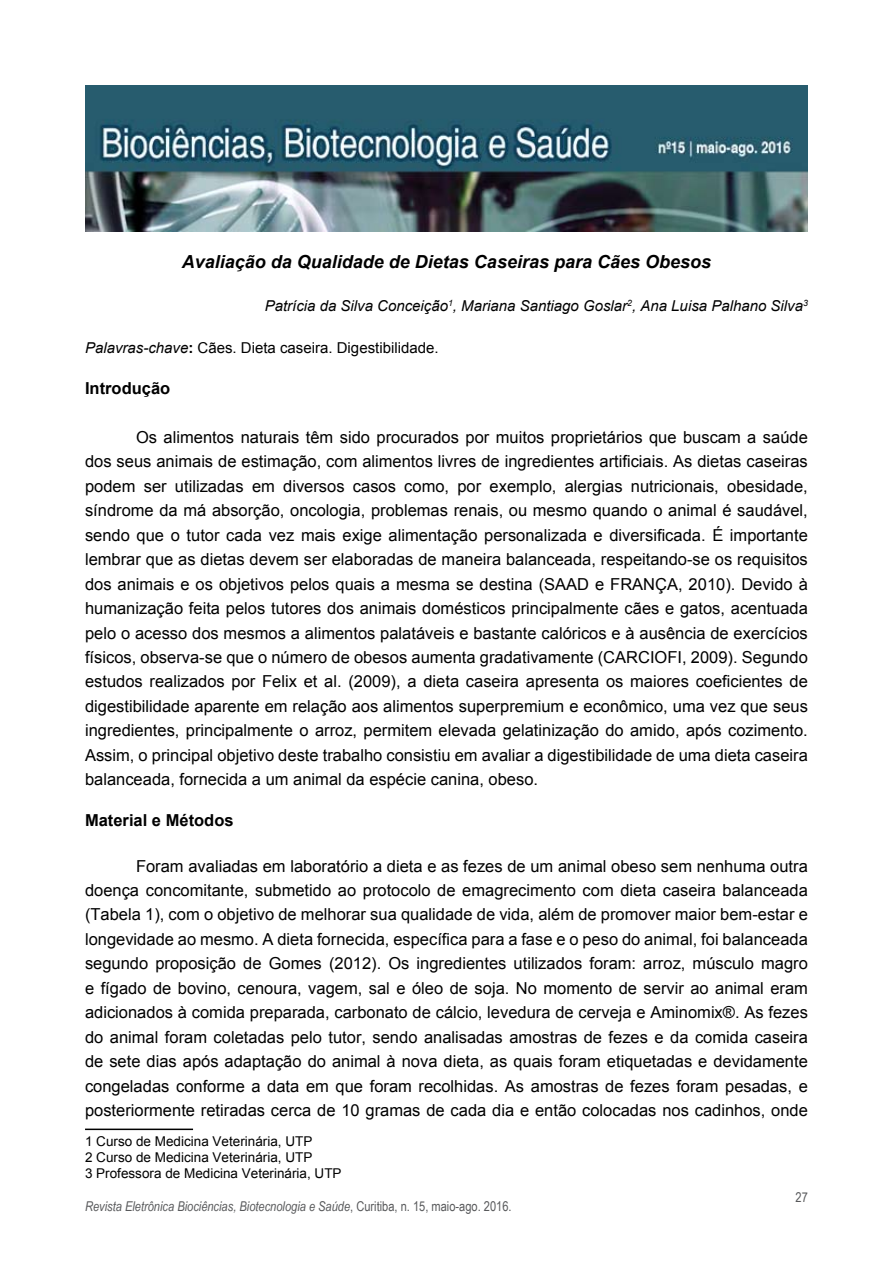
<style>
.page{position:relative;width:893px;height:1263px;background:#fff}
.page>*{position:absolute;margin:0;border:0;box-sizing:border-box;transform-origin:0 0}
.t1{font:italic 700 18px "Arial";color:#000}
.t2{font:16.5px/24.5px "Arial";color:#000;text-align:justify}
.t3{font:700 16.5px "Arial";color:#000}
.t4{font:italic 15px "Arial";color:#000}
.t5{font:15px "Arial";color:#000}
.t6{font:13.5px/16.2px "Arial";color:#000}
.t7{font:italic 13.5px "Arial Narrow";color:#58595b}
.t8{font:13.5px "Arial Narrow";color:#58595b}
.s1{font-style:italic}
.s2{font-weight:700}
.s3{font-style:normal}
</style>
<div class="page">
<img style="left:85px;top:85px;width:723px;height:146px">
<hr style="left:85px;top:1128px;width:108px;height:2px;background:#000">
<p class="t1" style="left:182px;top:250px;width:531px">Avaliação da Qualidade de Dietas Caseiras para Cães Obesos</p>
<p class="t4" style="left:265px;top:296px;width:545px">Patrícia da Silva Conceição<sup>1</sup>, Mariana Santiago Goslar<sup>2</sup>, Ana Luisa Palhano Silva<sup>3</sup></p>
<p class="t5" style="left:85px;top:338px;width:355px"><span class="s1">Palavras-chave</span><span class="s2">:</span> Cães. Dieta caseira. Digestibilidade.</p>
<p class="t3" style="left:85px;top:377px;width:87px">Introdução</p>
<p class="t2" style="left:85px;top:425px;width:724px;text-indent:51px">Os alimentos naturais têm sido procurados por muitos proprietários que buscam a saúde dos seus animais de estimação, com alimentos livres de ingredientes artificiais. As dietas caseiras podem ser utilizadas em diversos casos como, por exemplo, alergias nutricionais, obesidade, síndrome da má absorção, oncologia, problemas renais, ou mesmo quando o animal é saudável, sendo que o tutor cada vez mais exige alimentação personalizada e diversificada. É importante lembrar que as dietas devem ser elaboradas de maneira balanceada, respeitando-se os requisitos dos animais e os objetivos pelos quais a mesma se destina (SAAD e FRANÇA, 2010). Devido à humanização feita pelos tutores dos animais domésticos principalmente cães e gatos, acentuada pelo o acesso dos mesmos a alimentos palatáveis e bastante calóricos e à ausência de exercícios físicos, observa-se que o número de obesos aumenta gradativamente (CARCIOFI, 2009). Segundo estudos realizados por Felix et al. (2009), a dieta caseira apresenta os maiores coeficientes de digestibilidade aparente em relação aos alimentos superpremium e econômico, uma vez que seus ingredientes, principalmente o arroz, permitem elevada gelatinização do amido, após cozimento.<br>Assim, o principal objetivo deste trabalho consistiu em avaliar a digestibilidade de uma dieta caseira balanceada, fornecida a um animal da espécie canina, obeso.</p>
<p class="t3" style="left:85px;top:809px;width:150px">Material e Métodos</p>
<p class="t2" style="left:85px;top:854px;width:724px;text-indent:51px">Foram avaliadas em laboratório a dieta e as fezes de um animal obeso sem nenhuma outra doença concomitante, submetido ao protocolo de emagrecimento com dieta caseira balanceada (Tabela 1), com o objetivo de melhorar sua qualidade de vida, além de promover maior bem-estar e longevidade ao mesmo. A dieta fornecida, específica para a fase e o peso do animal, foi balanceada segundo proposição de Gomes (2012). Os ingredientes utilizados foram: arroz, músculo magro e fígado de bovino, cenoura, vagem, sal e óleo de soja. No momento de servir ao animal eram adicionados à comida preparada, carbonato de cálcio, levedura de cerveja e Aminomix®. As fezes do animal foram coletadas pelo tutor, sendo analisadas amostras de fezes e da comida caseira de sete dias após adaptação do animal à nova dieta, as quais foram etiquetadas e devidamente congeladas conforme a data em que foram recolhidas. As amostras de fezes foram pesadas, e posteriormente retiradas cerca de 10 gramas de cada dia e então colocadas nos cadinhos, onde</p>
<p class="t6" style="left:85px;top:1133px;width:258px">1 Curso de Medicina Veterinária, UTP<br>2 Curso de Medicina Veterinária, UTP<br>3 Professora de Medicina Veterinária, UTP</p>
<p class="t7" style="left:85px;top:1197px;width:428px">Revista Eletrônica Biociências, Biotecnologia e Saúde<span class="s3">, Curitiba, n. 15, maio-ago. 2016.</span></p>
<p class="t8" style="left:796px;top:1187px;width:14px">27</p>
</div>
